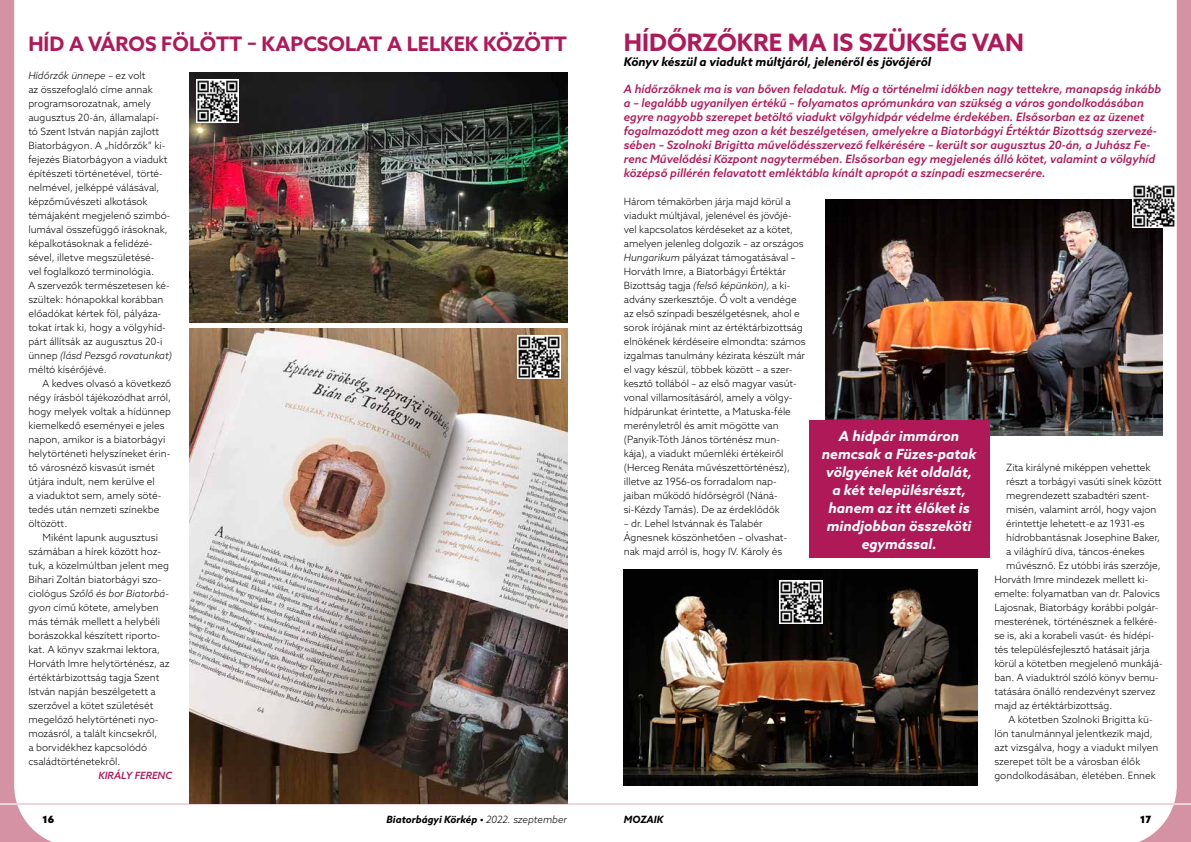
<style>
.page{position:relative;width:1191px;height:842px;background:#fff}
.page>*{position:absolute;margin:0;border:0;box-sizing:border-box;transform-origin:0 0}
.t1{font:700 24px "Azo Sans";color:#af1957}
.t2{font:700 20px "Azo Sans";color:#af1957}
.t3{font:italic 700 14px/18px "Azo Sans";color:#fff;text-align:center}
.t4{font:italic 700 12px "Azo Sans";color:#000}
.t5{font:italic 500 11.5px/14px "Azo Sans";color:#af1957}
.t6{font:300 10px/14px "Azo Sans";letter-spacing:-.005em;color:#000}
.t7{font:italic 700 10px "Azo Sans";color:#000}
.t8{font:italic 500 10px "Azo Sans";color:#af1957}
.t9{font:900 10px "Azo Sans";color:#000}
.s1{font-style:italic}
.s2{font-weight:300}
</style>
<div class="page">
<svg style="left:1115px;top:0;width:76px;height:842px"></svg>
<svg style="left:0;top:0;width:52px;height:842px"></svg>
<hr style="left:0;top:803px;width:1191px;height:2px;background:#edd4db">
<img style="left:189px;top:329px;width:378px;height:474px">
<img style="left:189px;top:72px;width:378px;height:250px">
<img style="left:825px;top:200px;width:337px;height:235px">
<img style="left:624px;top:569px;width:353px;height:216px">
<div style="left:809px;top:420px;width:180px;height:138px;background:#af1957"></div>
<img style="left:196px;top:79px;width:43px;height:43px">
<img style="left:1132px;top:184px;width:43px;height:43px">
<img style="left:779px;top:581px;width:43px;height:42px">
<img style="left:517px;top:336px;width:43px;height:43px">
<h2 class="t2" style="left:28px;top:30px;width:540px">HÍD A VÁROS FÖLÖTT – KAPCSOLAT A LELKEK KÖZÖTT</h2>
<p class="t6" style="left:28px;top:68px;width:145px"><span class="s1">Hídőrzők ünnepe</span> – ez volt<br>az összefoglaló címe annak programsorozatnak, amely augusztus 20-án, államalapí-<br>tó Szent István napján zajlott<br>Biatorbágyon. A „hídőrzők” ki&shy;fejezés Biatorbágyon a viadukt építészeti történetével, törté&shy;nelmével, jelképpé válásával, képzőművészeti alkotások témájaként megjelenő szimbó&shy;lumával összefüggő írásoknak, képalkotásoknak a felidézé&shy;sével, illetve megszületésé-<br>vel foglalkozó terminológia.<br>A szervezők természetesen ké&shy;szültek: hónapokkal korábban előadókat kértek föl, pályáza&shy;tokat írtak ki, hogy a völgyhíd&shy;párt állítsák az augusztus 20-i ünnep <span class="s1">(lásd Pezsgő rovatunkat) </span>méltó kísérőjévé.</p>
<p class="t6" style="left:28px;top:376px;width:145px;text-indent:14px">A kedves olvasó a következő négy írásból tájékozódhat arról, hogy melyek voltak a hídünnep kiemelkedő eseményei e jeles napon, amikor is a biatorbágyi helytörténeti helyszíneket érin&shy;tő városnéző kisvasút ismét útjára indult, nem kerülve el<br>a viaduktot sem, amely söté&shy;tedés után nemzeti színekbe öltözött.</p>
<p class="t6" style="left:28px;top:530px;width:143px;text-indent:14px">Miként lapunk augusztusi számában a hírek között hoz&shy;tuk, a közelmúltban jelent meg<br>Bihari Zoltán biatorbágyi szo&shy;ciológus <span class="s1">Szőlő és bor Biatorbá&shy;gyon</span> című kötete, amelyben más témák mellett a helybéli borászokkal készített riporto&shy;kat. A könyv szakmai lektora,<br>Horváth Imre helytörténész, az értéktárbizottság tagja Szent<br>István napján beszélgetett a szerzővel a kötet születését megelőző helytörténeti nyo&shy;mozásról, a talált kincsekről,<br>a borvidékhez kapcsolódó családtörténetekről.</p>
<p class="t8" style="left:98px;top:769px;width:75px">KIRÁLY FERENC</p>
<h1 class="t1" style="left:624px;top:26px;width:402px">HÍDŐRZŐKRE MA IS SZÜKSÉG VAN</h1>
<p class="t4" style="left:624px;top:54px;width:309px">Könyv készül a viadukt múltjáról, jelenéről és jövőjéről</p>
<p class="t5" style="left:624px;top:82px;width:539px">A hídőrzőknek ma is van bőven feladatuk. Míg a történelmi időkben nagy tettekre, manapság inkább a – legalább ugyanilyen értékű – folyamatos aprómunkára van szükség a város gondolkodásában egyre nagyobb szerepet betöltő viadukt völgyhídpár védelme érdekében. Elsősorban ez az üzenet fogalmazódott meg azon a két beszélgetésen, amelyekre a Biatorbágyi Értéktár Bizottság szervezé&shy;sében – Szolnoki Brigitta művelődésszervező felkérésére – került sor augusztus 20-án, a Juhász Fe&shy;renc Művelődési Központ nagytermében. Elsősorban egy megjelenés álló kötet, valamint a völgyhíd középső pillérén felavatott emléktábla kínált apropót a színpadi eszmecserére.</p>
<p class="t6" style="left:624px;top:194px;width:183px">Három témakörben járja majd körül a viadukt múltjával, jelenével és jövőjé&shy;vel kapcsolatos kérdéseket az a kötet, amelyen jelenleg dolgozik – az országos <span class="s1">Hungarikum</span> pályázat támogatásával – Horváth Imre, a Biatorbágyi Értéktár Bizottság tagja <span class="s1">(felső képünkön),</span> a ki&shy;advány szerkesztője. Ő volt a vendége az első színpadi beszélgetésnek, ahol e sorok írójának mint az értéktárbizottság elnökének kérdéseire elmondta: számos izgalmas tanulmány kézirata készült már el vagy készül, többek között – a szer&shy;kesztő tollából – az első magyar vasút&shy;vonal villamosításáról, amely a völgy&shy;hídpárunkat érintette, a Matuska-féle merényletről és amit mögötte van (Panyik-Tóth János történész mun&shy;kája), a viadukt műemléki értékeiről (Herceg Renáta művészettörténész), illetve az 1956-os forradalom nap&shy;jaiban működő hídőrségről (Náná&shy;si-Kézdy Tamás). De az érdeklődők</p>
<p class="t6" style="left:624px;top:516px;width:165px">– dr. Lehel Istvánnak és Talabér<br>Ágnesnek köszönhetően – olvashat&shy;nak majd arról is, hogy IV. Károly és</p>
<h3 class="t3" style="left:822px;top:426px;width:156px">A hídpár immáron nemcsak a Füzes-patak völgyének két oldalát, a két településrészt, hanem az itt élőket is mindjobban összeköti egymással.</h3>
<p class="t6" style="left:1006px;top:460px;width:146px">Zita királyné miképpen vehettek</p>
<p class="t6" style="left:1006px;top:474px;width:157px">részt a torbágyi vasúti sínek között</p>
<p class="t6" style="left:1006px;top:488px;width:145px">megrendezett szabadtéri szent-</p>
<p class="t6" style="left:1006px;top:502px;width:152px">misén, valamint arról, hogy vajon</p>
<p class="t6" style="left:1006px;top:516px;width:140px">érintettje lehetett-e az 1931-es</p>
<p class="t6" style="left:1006px;top:530px;width:155px">hídrobbantásnak Josephine Baker,</p>
<p class="t6" style="left:1006px;top:544px;width:140px">a világhírű díva, táncos-énekes</p>
<p class="t6" style="left:1006px;top:558px;width:156px">művésznő. Ez utóbbi írás szerzője,</p>
<p class="t6" style="left:994px;top:572px;width:155px">Horváth Imre mindezek mellett ki-</p>
<p class="t6" style="left:994px;top:586px;width:167px">emelte: folyamatban van dr. Palovics</p>
<p class="t6" style="left:994px;top:600px;width:165px">Lajosnak, Biatorbágy korábbi polgár-</p>
<p class="t6" style="left:994px;top:614px;width:165px">mesterének, történésznek a felkéré-</p>
<p class="t6" style="left:994px;top:628px;width:161px">se is, aki a korabeli vasút- és hídépí-</p>
<p class="t6" style="left:994px;top:642px;width:157px">tés településfejlesztő hatásait járja</p>
<p class="t6" style="left:994px;top:656px;width:170px">körül a kötetben megjelenő munkájá-</p>
<p class="t6" style="left:994px;top:670px;width:166px">ban. A viaduktról szóló könyv bemu-</p>
<p class="t6" style="left:994px;top:684px;width:162px">tatására önálló rendezvényt szervez</p>
<p class="t6" style="left:994px;top:698px;width:119px">majd az értéktárbizottság.</p>
<p class="t6" style="left:1008px;top:712px;width:146px">A kötetben Szolnoki Brigitta kü-</p>
<p class="t6" style="left:994px;top:726px;width:160px">lön tanulmánnyal jelentkezik majd,</p>
<p class="t6" style="left:994px;top:740px;width:165px">azt vizsgálva, hogy a viadukt milyen</p>
<p class="t6" style="left:994px;top:754px;width:147px">szerepet tölt be a városban élők</p>
<p class="t6" style="left:994px;top:768px;width:163px">gondolkodásában, életében. Ennek</p>
<p class="t9" style="left:43px;top:813px;width:13px">16</p>
<p class="t7" style="left:386px;top:813px;width:182px">Biatorbágyi Körkép • <span class="s2">2022. szeptember</span></p>
<p class="t7" style="left:624px;top:813px;width:41px">MOZAIK</p>
<p class="t9" style="left:1140px;top:813px;width:13px">17</p>
</div>
